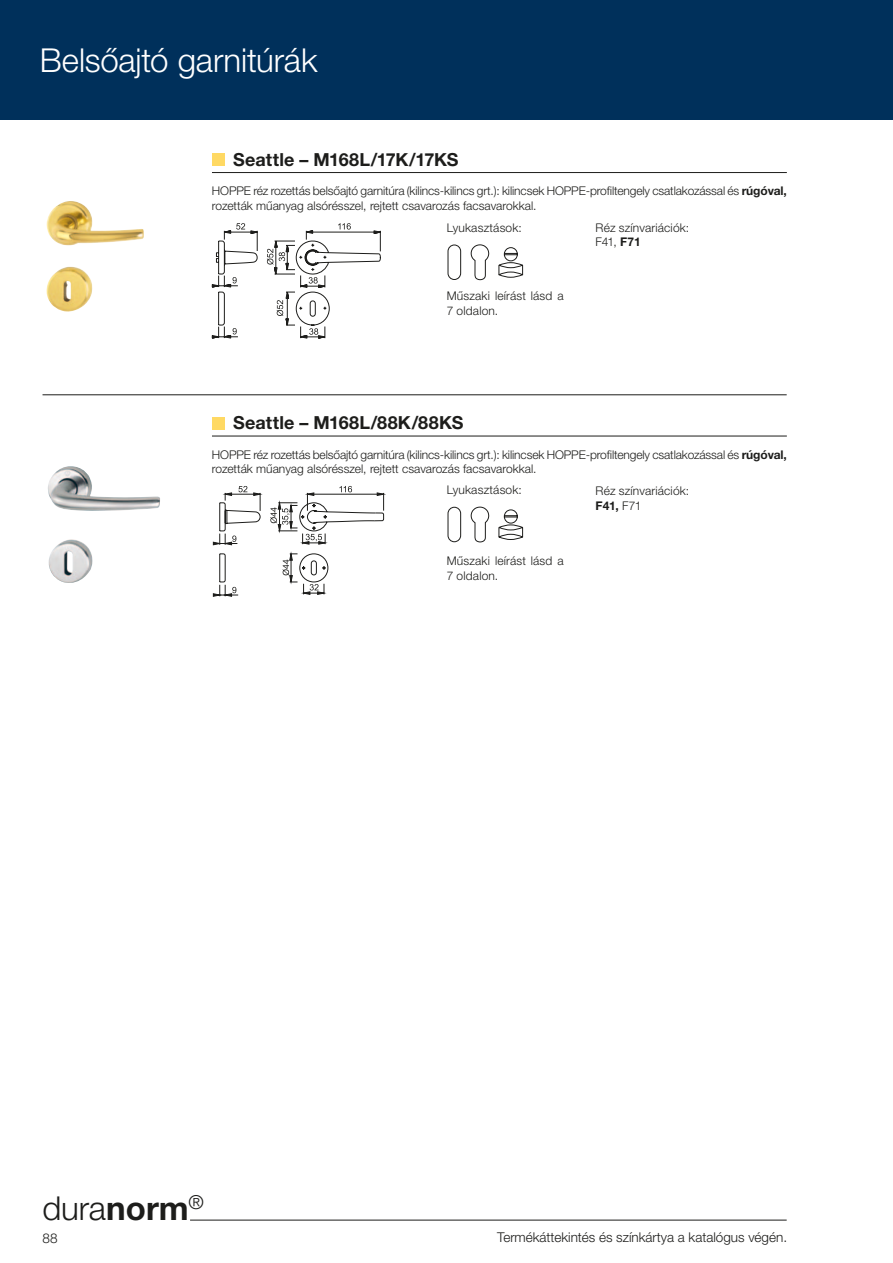
<style>
.page{position:relative;width:893px;height:1263px;background:#fff}
.page>*{position:absolute;margin:0;border:0;box-sizing:border-box;transform-origin:0 0}
.t1{font:300 33px "Helvetica Neue LTW1 G";letter-spacing:-.005em;color:#fff}
.t2{font:300 33px "Helvetica Neue LTW1 G";color:#1d1d1b}
.t3{font:700 18px "Helvetica Neue LTW1 G";letter-spacing:.01em;color:#1d1d1b}
.t4{font:300 13.5px "Helvetica Neue LTW1 G";color:#1d1d1b}
.t5{font:300 12px/14.4px "Helvetica Neue LTW1 G";letter-spacing:-.01em;color:#1d1d1b}
.t6{font:300 12px/14.4px "Helvetica Neue LTW1 G";letter-spacing:.015em;color:#1d1d1b}
.s1{font-weight:700}
</style>
<div class="page">
<div style="left:0;top:0;width:893px;height:119px;background:#00305b"></div>
<hr style="left:212px;top:172px;width:575px;height:1px;background:#1d1d1b">
<div style="left:212px;top:153px;width:13px;height:13px;background:#ffd963"></div>
<svg style="left:470px;top:244px;width:19px;height:36px"></svg>
<div style="left:448px;top:245px;width:13px;height:35px;border:1px solid #1d1d1b;border-radius:6px"></div>
<svg style="left:498px;top:247px;width:25px;height:31px"></svg>
<img style="left:46px;top:201px;width:98px;height:111px">
<svg style="left:212px;top:223px;width:169px;height:116px"></svg>
<hr style="left:190px;top:1220px;width:597px;height:1px;background:#1d1d1b">
<hr style="left:43px;top:394px;width:744px;height:1px;background:#1d1d1b">
<hr style="left:212px;top:436px;width:575px;height:1px;background:#1d1d1b">
<div style="left:212px;top:417px;width:13px;height:12px;background:#ffd963"></div>
<svg style="left:470px;top:506px;width:19px;height:37px"></svg>
<div style="left:448px;top:507px;width:13px;height:35px;border:1px solid #1d1d1b;border-radius:6px"></div>
<svg style="left:498px;top:509px;width:25px;height:31px"></svg>
<svg style="left:213px;top:486px;width:171px;height:111px"></svg>
<img style="left:48px;top:466px;width:112px;height:117px">
<h1 class="t1" style="left:40px;top:40px;width:279px">Belsőajtó garnitúrák</h1>
<h2 class="t3" style="left:233px;top:148px;width:227px">Seattle – M168L/17K/17KS</h2>
<p class="t5" style="left:212px;top:184px;width:576px">HOPPE réz rozettás belsőajtó garnitúra (kilincs-kilincs grt.): kilincsek HOPPE-profiltengely csatlakozással és <span class="s1">rúgóval, </span>rozetták műanyag alsórésszel, rejtett csavarozás facsavarokkal.</p>
<p class="t6" style="left:595px;top:220px;width:95px">Réz színvariációk:<br>F41, <span class="s1">F71</span></p>
<p class="t6" style="left:447px;top:220px;width:77px">Lyukasztások:</p>
<p class="t6" style="left:447px;top:289px;width:118px">Műszaki leírást lásd a<br>7 oldalon.</p>
<h2 class="t3" style="left:233px;top:412px;width:232px">Seattle – M168L/88K/88KS</h2>
<p class="t5" style="left:212px;top:447px;width:576px">HOPPE réz rozettás belsőajtó garnitúra (kilincs-kilincs grt.): kilincsek HOPPE-profiltengely csatlakozással és <span class="s1">rúgóval, </span>rozetták műanyag alsórésszel, rejtett csavarozás facsavarokkal.</p>
<p class="t6" style="left:595px;top:484px;width:95px">Réz színvariációk:<br><span class="s1">F41,</span> F71</p>
<p class="t6" style="left:447px;top:483px;width:77px">Lyukasztások:</p>
<p class="t6" style="left:447px;top:554px;width:118px">Műszaki leírást lásd a<br>7 oldalon.</p>
<h1 class="t2" style="left:43px;top:1188px;width:163px">dura<span class="s1">norm</span><sup>®</sup></h1>
<p class="t4" style="left:43px;top:1230px;width:17px">88</p>
<p class="t4" style="left:497px;top:1228px;width:291px">Termékáttekintés és színkártya a katalógus végén.</p>
</div>
